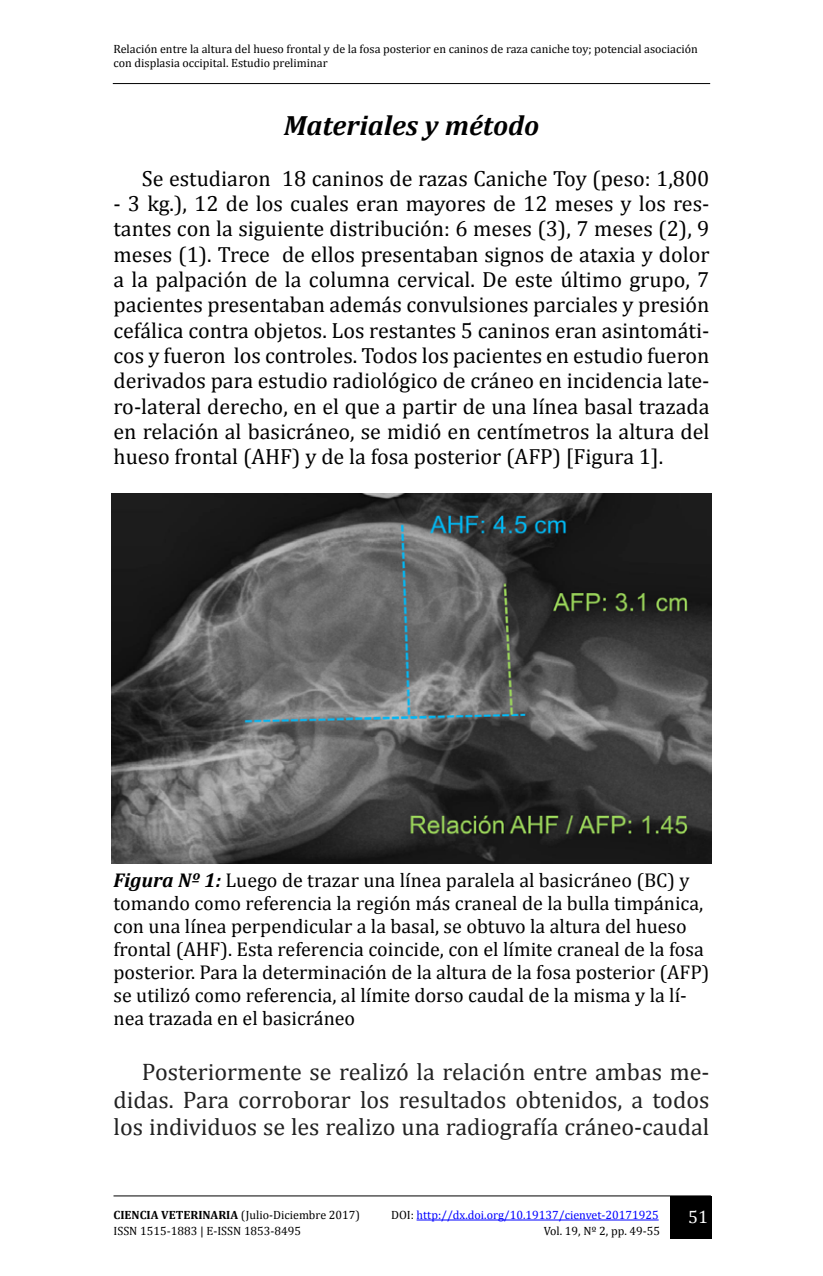
<style>
.page{position:relative;width:823px;height:1276px;background:#fff}
.page>*{position:absolute;margin:0;border:0;box-sizing:border-box;transform-origin:0 0}
.t1{font:italic 700 28px "Cambria";color:#000}
.t2{font:24px/27.6px "Cambria";color:#222;text-align:justify}
.t3{font:22px/25.2px "Cambria";color:#000;text-align:justify}
.t4{font:20px/23px "Cambria";color:#000}
.t5{font:18px "Cambria";color:#fff}
.t6{font:12px/14px "Cambria";color:#000}
.t7{font:12px "Cambria";color:#00f}
.s1{font-weight:700;font-style:italic}
.s2{font-weight:700}
.s3{color:#000}
</style>
<div class="page">
<div style="left:669px;top:1196px;width:41px;height:42px;background:#000"></div>
<hr style="left:113px;top:1195px;width:597px;height:1px;background:#000">
<hr style="left:113px;top:83px;width:596px;height:1px;background:#000">
<img style="left:112px;top:493px;width:598px;height:370px">
<hr style="left:416px;top:1219px;width:242px;height:1px;background:#00f">
<p class="t6" style="left:113px;top:42px;width:585px">Relación entre la altura del hueso frontal y de la fosa posterior en caninos de raza caniche toy; potencial asociación con displasia occipital. Estudio preliminar</p>
<p class="t1" style="left:283px;top:106px;width:257px">Materiales y método</p>
<p class="t3" style="left:142px;top:166px;width:568px">Se estudiaron 18 caninos de razas Caniche Toy (peso: 1,800</p>
<p class="t3" style="left:113px;top:191px;width:597px">- 3 kg.), 12 de los cuales eran mayores de 12 meses y los res&shy;tantes con la siguiente distribución: 6 meses (3), 7 meses (2), 9 meses (1). Trece de ellos presentaban signos de ataxia y dolor a la palpación de la columna cervical. De este último grupo, 7 pacientes presentaban además convulsiones parciales y presión cefálica contra objetos. Los restantes 5 caninos eran asintomáti&shy;cos y fueron los controles. Todos los pacientes en estudio fueron derivados para estudio radiológico de cráneo en incidencia late&shy;ro-lateral derecho, en el que a partir de una línea basal trazada en relación al basicráneo, se midió en centímetros la altura del hueso frontal (AHF) y de la fosa posterior (AFP) [Figura 1].</p>
<p class="t4" style="left:113px;top:868px;width:597px"><span class="s1">Figura Nº 1:</span> Luego de trazar una línea paralela al basicráneo (BC) y tomando como referencia la región más craneal de la bulla timpánica, con una línea perpendicular a la basal, se obtuvo la altura del hueso frontal (AHF). Esta referencia coincide, con el límite craneal de la fosa posterior. Para la determinación de la altura de la fosa posterior (AFP) se utilizó como referencia, al límite dorso caudal de la misma y la lí&shy;nea trazada en el basicráneo</p>
<p class="t2" style="left:113px;top:1058px;width:597px;text-indent:28px">Posteriormente se realizó la relación entre ambas me&shy;didas. Para corroborar los resultados obtenidos, a todos los individuos se les realizo una radiografía cráneo-caudal</p>
<p class="t6" style="left:113px;top:1208px;width:248px"><span class="s2">CIENCIA VETERINARIA</span> (Julio-Diciembre 2017)</p>
<p class="t5" style="left:687px;top:1206px;width:21px">51</p>
<p class="t6" style="left:113px;top:1224px;width:189px">ISSN 1515-1883 | E-ISSN 1853-8495</p>
<p class="t6" style="left:543px;top:1224px;width:118px">Vol. 19, Nº 2, pp. 49-55</p>
<p class="t7" style="left:391px;top:1208px;width:269px"><span class="s3">DOI:</span> http://dx.doi.org/10.19137/cienvet-20171925</p>
</div>
